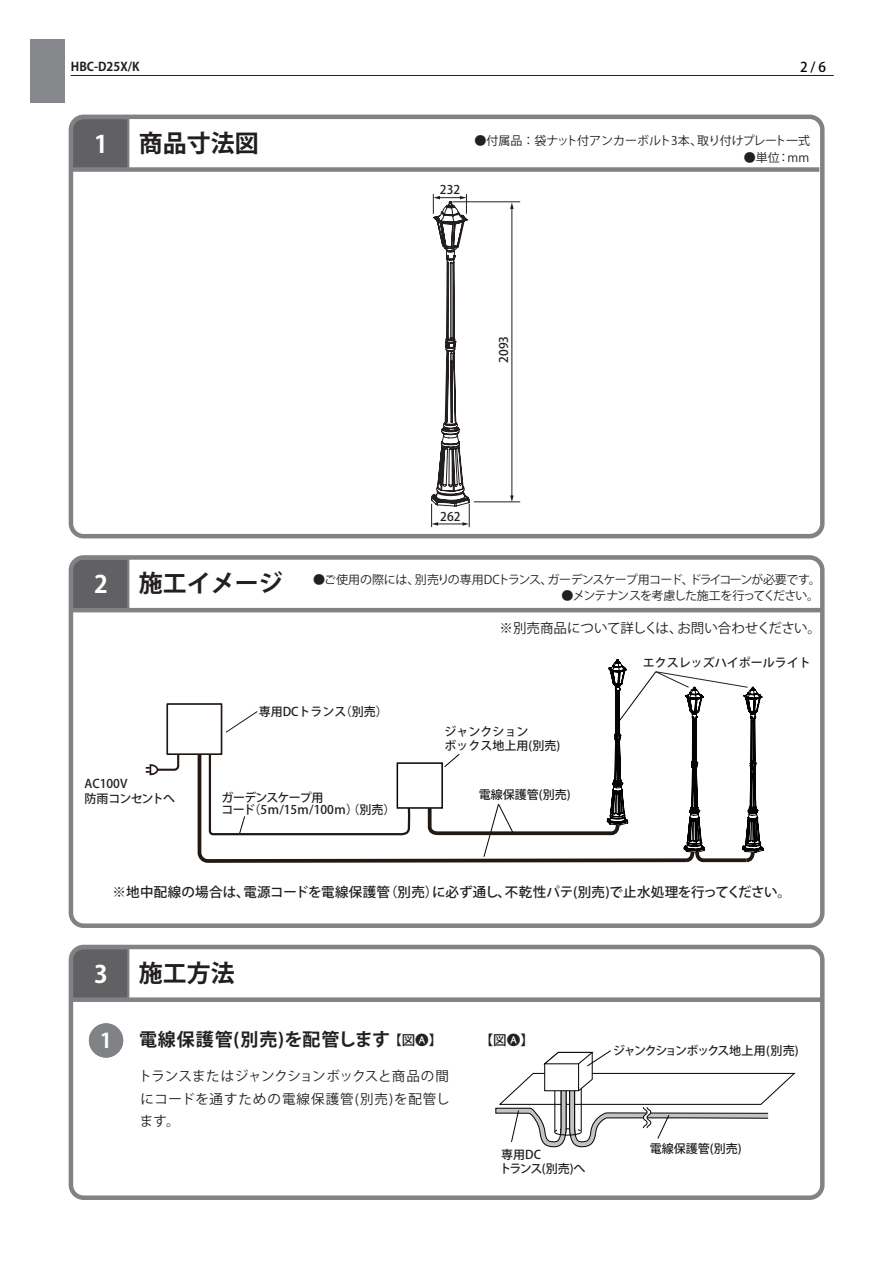
<style>
.page{position:relative;width:893px;height:1263px;background:#fff}
.page>*{position:absolute;margin:0;border:0;box-sizing:border-box;transform-origin:0 0}
.t1{font:700 24px "Koz Go Pro";color:#231f20}
.t2{font:700 24px "Koz Go Pro";color:#fff}
.t3{font:700 20.25px "Koz Go Pro";color:#fff}
.t4{font:700 18px "Koz Go Pro";letter-spacing:.05em;color:#231f20}
.t5{font:13.5px/22.5px "Koz Go Pro";color:#231f20;text-align:justify}
.t6{font:500 13.5px "Koz Go Pro";letter-spacing:.015em;color:#231f20}
.t7{font:500 13.5px "Koz Go Pro";color:#070304}
.t8{font:500 12px/14.4px "Koz Go Pro";color:#231f20}
.t9{font:12px "Koz Go Pro";letter-spacing:-.04em;color:#231f20}
.t10{font:12px "Koz Go Pro";color:#231f20}
.t11{font:500 12px/12.6px "Koz Go Pro";letter-spacing:-.03em;color:#231f20}
.t12{font:12px "Koz Go Pro";letter-spacing:-.08em;color:#231f20}
.t13{font:500 12px "Koz Go Pro";letter-spacing:-.115em;color:#231f20}
.t14{font:700 12px "Koz Go Pro";color:#231f20}
.s1{font-family:"Koz Go Pr 6 N";font-weight:400}
</style>
<div class="page">
<div style="left:30px;top:39px;width:34px;height:64px;background:#86888b"></div>
<hr style="left:71px;top:75px;width:763px;height:1px;background:#231f20">
<div style="left:74px;top:120px;width:56px;height:47px;background:#616164"></div>
<div style="left:69px;top:115px;width:756px;height:423px;border:4px solid #808285;border-radius:13px"></div>
<div style="left:71px;top:167px;width:748px;height:5px;background:#808285"></div>
<div style="left:74px;top:560px;width:56px;height:48px;background:#616164"></div>
<div style="left:69px;top:555px;width:756px;height:373px;border:4px solid #808285;border-radius:13px"></div>
<hr style="left:73px;top:608px;width:748px;height:4px;background:#808285">
<div style="left:74px;top:950px;width:56px;height:47px;background:#616164"></div>
<div style="left:69px;top:945px;width:756px;height:255px;border:4px solid #808285;border-radius:13px"></div>
<div style="left:73px;top:997px;width:748px;height:5px;background:#808285"></div>
<svg style="left:197px;top:755px;width:229px;height:108px"></svg>
<div style="left:397px;top:762px;width:46px;height:47px;border:2px solid #060304"></div>
<svg style="left:222px;top:711px;width:36px;height:22px"></svg>
<svg style="left:146px;top:755px;width:34px;height:21px"></svg>
<div style="left:171px;top:722px;width:55px;height:32px;background:#fff"></div>
<div style="left:166px;top:703px;width:56px;height:52px;border:2px solid #211814"></div>
<svg style="left:208px;top:748px;width:203px;height:88px"></svg>
<svg style="left:495px;top:1050px;width:300px;height:97px"></svg>
<div style="left:90px;top:1024px;width:32px;height:32px;background:#808285;border-radius:50%"></div>
<div style="left:89px;top:1023px;width:34px;height:34px;border:2px solid #808285;border-radius:50%"></div>
<svg style="left:426px;top:659px;width:337px;height:204px"></svg>
<hr style="left:453px;top:202px;width:67px;height:1px;background:#231f20">
<hr style="left:474px;top:502px;width:46px;height:1px;background:#231f20">
<svg style="left:431px;top:194px;width:39px;height:333px"></svg>
<hr style="left:512px;top:208px;width:1px;height:289px;background:#231f20">
<svg style="left:510px;top:202px;width:4px;height:7px"></svg>
<svg style="left:510px;top:495px;width:4px;height:7px"></svg>
<p class="t14" style="left:71px;top:59px;width:70px">HBC-D25X/K</p>
<h1 class="t2" style="left:94px;top:128px;width:15px">1</h1>
<h1 class="t1" style="left:139px;top:127px;width:121px">商品寸法図</h1>
<p class="t7" style="left:800px;top:59px;width:28px">2 / 6</p>
<p class="t8" style="left:440px;top:183px;width:22px">232</p>
<p class="t10" style="left:474px;top:132px;width:337px">●付属品：袋ナット付アンカーボルト3本、取り付けプレート一式</p>
<p class="t9" style="left:744px;top:150px;width:67px">●単位：mm</p>
<p class="t8" style="left:497px;top:363px;width:28px;rotate:-90deg">2093</p>
<h1 class="t2" style="left:94px;top:569px;width:15px">2</h1>
<h1 class="t1" style="left:139px;top:568px;width:145px">施工イメージ</h1>
<p class="t8" style="left:440px;top:510px;width:22px">262</p>
<p class="t9" style="left:313px;top:572px;width:509px">●ご使用の際には、別売りの専用DCトランス、ガーデンスケープ用コード、ドライコーンが必要です。</p>
<p class="t12" style="left:562px;top:587px;width:259px">●メンテナンスを考慮した施工を行ってください。</p>
<p class="t5" style="left:500px;top:617px;width:323px">※別売商品について詳しくは、お問い合わせください。</p>
<p class="t8" style="left:643px;top:656px;width:170px">エクスレッズハイポールライト</p>
<p class="t8" style="left:85px;top:777px;width:92px">AC100V<br>防雨コンセントへ</p>
<p class="t8" style="left:259px;top:705px;width:131px">専用DCトランス（別売）</p>
<p class="t11" style="left:221px;top:791px;width:175px">ガーデンスケープ用<br>コード（5ｍ/15ｍ/100ｍ）（別売）</p>
<p class="t8" style="left:445px;top:725px;width:117px">ジャンクション<br>ボックス地上用(別売)</p>
<p class="t8" style="left:479px;top:788px;width:93px">電線保護管(別売)</p>
<p class="t6" style="left:112px;top:883px;width:680px">※地中配線の場合は、電源コードを電線保護管（別売）に必ず通し、不乾性パテ(別売)で止水処理を行ってください。</p>
<h1 class="t2" style="left:94px;top:958px;width:15px">3</h1>
<h1 class="t1" style="left:139px;top:957px;width:97px">施工方法</h1>
<h2 class="t3" style="left:100px;top:1028px;width:13px">1</h2>
<h3 class="t4" style="left:139px;top:1028px;width:253px">電線保護管(別売)を配管します</h3>
<p class="t6" style="left:388px;top:1032px;width:55px">【図<span class="s1">A</span>】</p>
<p class="t6" style="left:480px;top:1032px;width:55px">【図<span class="s1">A</span>】</p>
<p class="t5" style="left:139px;top:1065px;width:313px">トランスまたはジャンクションボックスと商品の間にコードを通すための電線保護管(別売)を配管します。</p>
<p class="t13" style="left:613px;top:1043px;width:187px">ジャンクションボックス地上用(別売)</p>
<p class="t8" style="left:501px;top:1148px;width:41px">専用DC</p>
<p class="t8" style="left:650px;top:1142px;width:93px">電線保護管(別売)</p>
<p class="t8" style="left:499px;top:1162px;width:88px">トランス(別売)へ</p>
</div>
